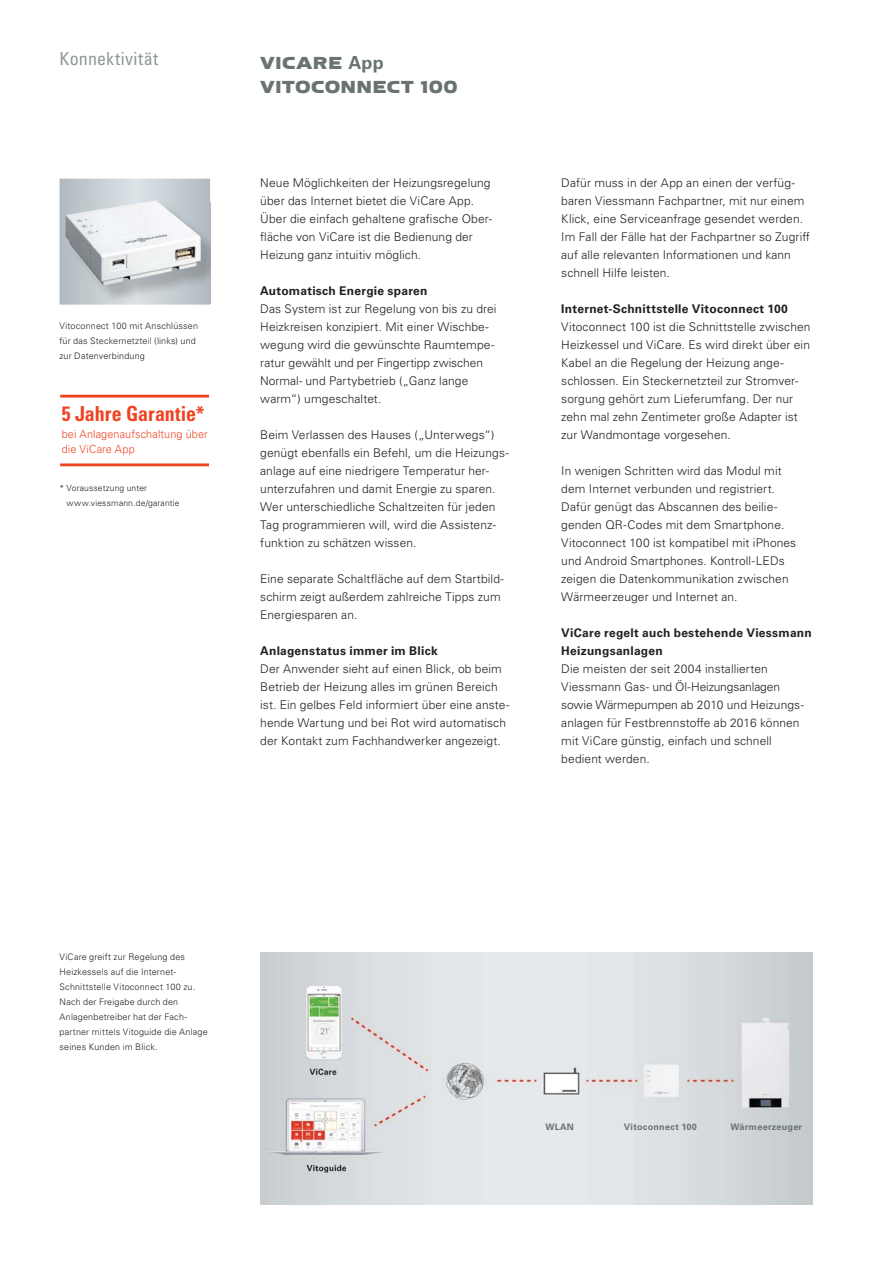
<style>
.page{position:relative;width:893px;height:1263px;background:#fff}
.page>*{position:absolute;margin:0;border:0;box-sizing:border-box;transform-origin:0 0}
.t1{font:20.7px "Univers LTCYR 67 Bold Cond";color:#ef4423;scale:.96 1}
.t2{font:18px/24px "Viessmann";letter-spacing:-.015em;color:#697372}
.t3{font:condensed 18px "Univers LTCYR 57";letter-spacing:.02em;color:#909998}
.t4{font:300 12px/18px "Univers LTCYR 45";letter-spacing:.01em;color:#231f20}
.t5{font:700 12px/18px "Univers LTCYR 65";letter-spacing:.02em;color:#231f20}
.t6{font:300 11.25px/14.4px "Univers LTCYR 45";letter-spacing:.015em;color:#ef4423;scale:.96 1}
.t7{font:300 9px/15px "Univers LTCYR 45";letter-spacing:.02em;color:#231f20}
.t8{font:700 9px "Univers LTCYR 65";letter-spacing:.035em;color:#697372}
.t9{font:300 8.55px/15px "Univers LTCYR 45";letter-spacing:.02em;color:#231f20}
.s1{font-family:"Univers LTCYR 65";font-weight:700}
</style>
<div class="page">
<svg style="left:60px;top:179px;width:150px;height:126px;background:#c4ccd1"></svg>
<img style="left:210px;top:203px;width:1px;height:101px">
<img style="left:67px;top:203px;width:143px;height:101px">
<img style="left:65px;top:200px;width:136px;height:85px">
<hr style="left:60px;top:395px;width:149px;height:3px;background:#ef4423">
<hr style="left:60px;top:463px;width:149px;height:3px;background:#ef4423">
<img style="left:260px;top:953px;width:552px;height:252px">
<h2 class="t3" style="left:60px;top:50px;width:100px">Konnektivität</h2>
<p class="t7" style="left:60px;top:319px;width:140px">Vitoconnect 100 mit Anschlüssen für das Steckernetzteil (links) und zur Datenverbindung</p>
<h1 class="t1" style="left:62px;top:402px;width:150px">5 Jahre Garantie*</h1>
<p class="t6" style="left:62px;top:428px;width:154px">bei Anlagenaufschaltung über die ViCare App</p>
<p class="t9" style="left:67px;top:481px;width:114px;text-indent:-7px">* Voraussetzung unter www.viessmann.de/garantie</p>
<h2 class="t2" style="left:260px;top:51px;width:199px">VICARE <span class="s1">App<br></span>VITOCONNECT 100</h2>
<p class="t4" style="left:260px;top:175px;width:233px">Neue Möglichkeiten der Heizungsregelung über das Internet bietet die ViCare App.<br>Über die einfach gehaltene grafische Ober&shy;fläche von ViCare ist die Bedienung der Heizung ganz intuitiv möglich.</p>
<p class="t5" style="left:260px;top:283px;width:169px">Automatisch Energie sparen</p>
<p class="t4" style="left:260px;top:301px;width:238px">Das System ist zur Regelung von bis zu drei Heizkreisen konzipiert. Mit einer Wischbe&shy;wegung wird die gewünschte Raumtempe&shy;ratur gewählt und per Fingertipp zwischen Normal- und Partybetrieb („Ganz lange warm“) umgeschaltet.</p>
<p class="t4" style="left:260px;top:427px;width:250px">Beim Verlassen des Hauses („Unterwegs“) genügt ebenfalls ein Befehl, um die Heizungs&shy;anlage auf eine niedrigere Temperatur her&shy;unterzufahren und damit Energie zu sparen.<br>Wer unterschiedliche Schaltzeiten für jeden Tag programmieren will, wird die Assistenz&shy;funktion zu schätzen wissen.</p>
<p class="t4" style="left:260px;top:571px;width:245px">Eine separate Schaltfläche auf dem Startbild&shy;schirm zeigt außerdem zahlreiche Tipps zum<br>Energiesparen an.</p>
<p class="t5" style="left:260px;top:643px;width:179px">Anlagenstatus immer im Blick</p>
<p class="t4" style="left:260px;top:661px;width:251px">Der Anwender sieht auf einen Blick, ob beim Betrieb der Heizung alles im grünen Bereich ist. Ein gelbes Feld informiert über eine anste&shy;hende Wartung und bei Rot wird automatisch der Kontakt zum Fachhandwerker angezeigt.</p>
<p class="t4" style="left:561px;top:175px;width:250px">Dafür muss in der App an einen der verfüg&shy;baren Viessmann Fachpartner, mit nur einem Klick, eine Serviceanfrage gesendet werden.<br>Im Fall der Fälle hat der Fachpartner so Zugriff auf alle relevanten Informationen und kann schnell Hilfe leisten.</p>
<p class="t5" style="left:561px;top:301px;width:228px">Internet-Schnittstelle Vitoconnect 100</p>
<p class="t4" style="left:561px;top:319px;width:251px">Vitoconnect 100 ist die Schnittstelle zwischen Heizkessel und ViCare. Es wird direkt über ein Kabel an die Regelung der Heizung ange&shy;schlossen. Ein Steckernetzteil zur Stromver&shy;sorgung gehört zum Lieferumfang. Der nur zehn mal zehn Zentimeter große Adapter ist zur Wandmontage vorgesehen.</p>
<p class="t4" style="left:561px;top:463px;width:236px">In wenigen Schritten wird das Modul mit dem Internet verbunden und registriert.<br>Dafür genügt das Abscannen des beilie&shy;genden QR-Codes mit dem Smartphone.<br>Vitoconnect 100 ist kompatibel mit iPhones und Android Smartphones. Kontroll-LEDs zeigen die Datenkommunikation zwischen Wärme erzeuger und Internet an.</p>
<p class="t5" style="left:561px;top:625px;width:252px">ViCare regelt auch bestehende Viessmann<br>Heizungsanlagen</p>
<p class="t4" style="left:561px;top:661px;width:244px">Die meisten der seit 2004 installierten Viessmann Gas- und Öl-Heizungsanlagen sowie Wärmepumpen ab 2010 und Heizungs&shy;anlagen für Festbrennstoffe ab 2016 können mit ViCare günstig, einfach und schnell bedient werden.</p>
<p class="t7" style="left:60px;top:950px;width:150px">ViCare greift zur Regelung des<br>Heizkessels auf die Internet-<br>Schnittstelle Vitoconnect 100 zu.<br>Nach der Freigabe durch den<br>Anlagenbetreiber hat der Fach&shy;partner mittels Vitoguide die Anlage seines Kunden im Blick.</p>
<p class="t8" style="left:545px;top:1124px;width:30px">WLAN</p>
<p class="t8" style="left:624px;top:1124px;width:74px">Vitoconnect 100</p>
<p class="t8" style="left:730px;top:1124px;width:73px">Wärmeerzeuger</p>
</div>
